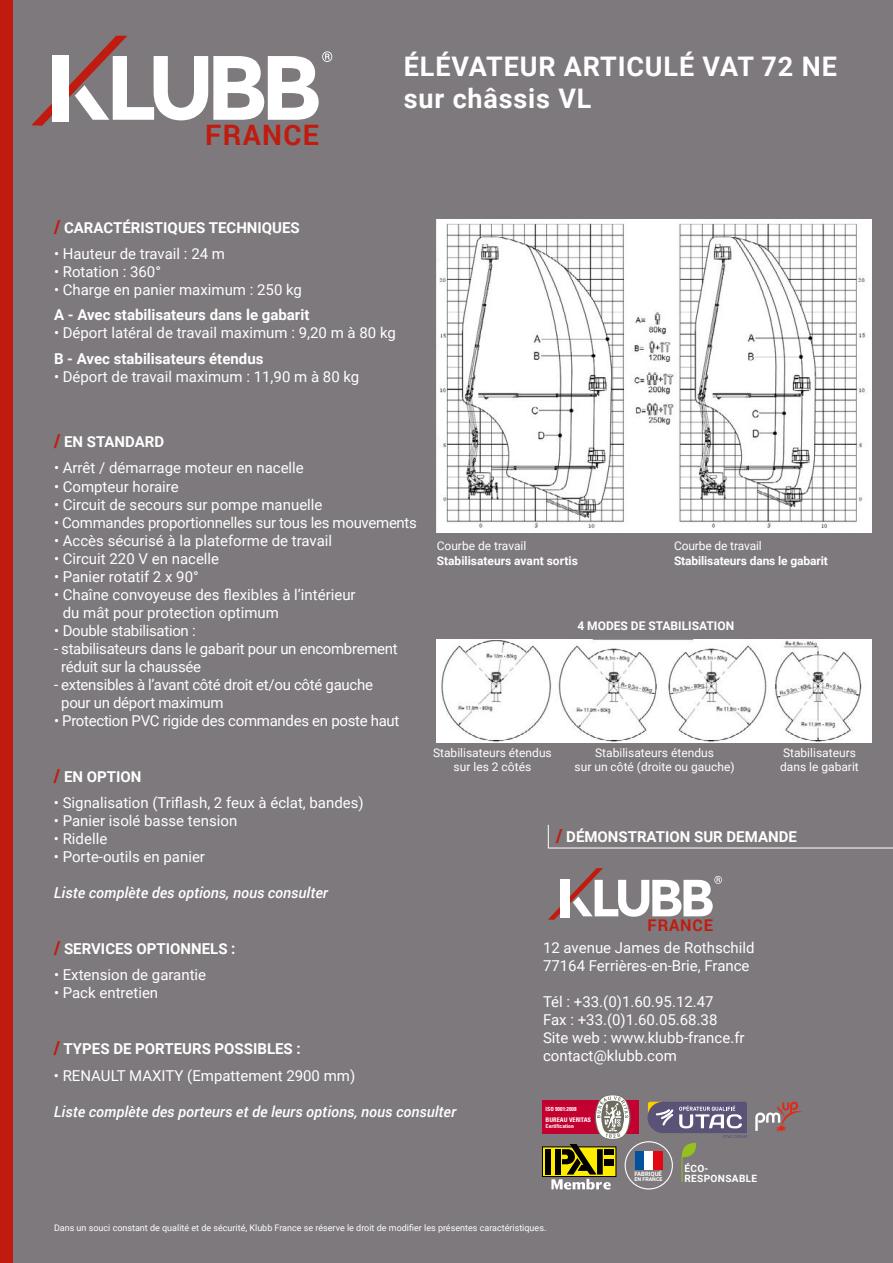
<style>
.page{position:relative;width:893px;height:1263px;background:#7d797c}
.page>*{position:absolute;margin:0;border:0;box-sizing:border-box;transform-origin:0 0}
.t1{font:700 28.2px "Roboto";letter-spacing:.05em;color:#c11b10}
.t2{font:700 27px/32.4px "Roboto";letter-spacing:.03em;color:#fff}
.t3{font:700 16.2px "Roboto";letter-spacing:.05em;color:#c11b10}
.t4{font:15px/18px "Roboto";color:#fff}
.t5{font:15px/18px "Roboto";letter-spacing:-.02em;color:#fff}
.t6{font:700 15px "Roboto";color:#fff}
.t7{font:italic 500 15px "Roboto";color:#fff}
.t8{font:12px/14.4px "Roboto";color:#fff;text-align:center}
.t9{font:700 12px "Roboto";color:#fff}
.t10{font:700 10.05px/9.8px "Roboto";letter-spacing:.035em;color:#fff}
.t11{font:9px "Roboto";color:#fff}
.t12{font:700 condensed 6.3px "Univers";color:#fff}
.t13{font:700 6px "Roboto";color:#fff}
.t14{font:700 condensed 5.7px "Univers";color:#fff}
.t15{font:700 condensed 5.55px "Univers";color:#fff}
.t16{font:700 5.25px "Roboto";color:#fff}
.s1{font-weight:900;font-size:18px;color:#c11b10}
</style>
<div class="page">
<svg style="left:31px;top:36px;width:301px;height:90px"></svg>
<div style="left:0;top:0;width:13px;height:1263px;background:#c11b10"></div>
<svg style="left:547px;top:824px;width:346px;height:25px"></svg>
<div style="left:542px;top:1100px;width:97px;height:34px;background:#c3002f"></div>
<div style="left:635px;top:1151px;width:9px;height:19px;background:#00529c"></div>
<div style="left:644px;top:1151px;width:9px;height:19px;background:#fff"></div>
<svg style="left:647px;top:1102px;width:100px;height:80px"></svg>
<div style="left:542px;top:1146px;width:74px;height:31px;border:1px solid #000"></div>
<svg style="left:545px;top:1095px;width:86px;height:94px"></svg>
<svg style="left:548px;top:868px;width:174px;height:52px"></svg>
<svg style="left:755px;top:1102px;width:47px;height:30px"></svg>
<img style="left:437px;top:219px;width:434px;height:314px">
<img style="left:437px;top:639px;width:434px;height:104px">
<h1 class="t1" style="left:205px;top:116px;width:116px">FRANCE</h1>
<h2 class="t2" style="left:404px;top:49px;width:434px">ÉLÉVATEUR ARTICULÉ VAT 72 NE sur châssis VL</h2>
<p class="t6" style="left:54px;top:217px;width:247px"><span class="s1">/</span> CARACTÉRISTIQUES TECHNIQUES</p>
<p class="t4" style="left:54px;top:244px;width:173px">• Hauteur de travail : 24 m</p>
<p class="t4" style="left:54px;top:262px;width:108px">• Rotation : 360°</p>
<p class="t4" style="left:54px;top:280px;width:249px">• Charge en panier maximum : 250 kg</p>
<p class="t6" style="left:54px;top:304px;width:257px">A - Avec stabilisateurs dans le gabarit</p>
<p class="t4" style="left:54px;top:323px;width:343px">• Déport latéral de travail maximum : 9,20 m à 80 kg</p>
<p class="t6" style="left:54px;top:348px;width:211px">B - Avec stabilisateurs étendus</p>
<p class="t4" style="left:54px;top:367px;width:307px">• Déport de travail maximum : 11,90 m à 80 kg</p>
<p class="t6" style="left:54px;top:431px;width:112px"><span class="s1">/</span> EN STANDARD</p>
<p class="t4" style="left:54px;top:459px;width:251px">• Arrêt / démarrage moteur en nacelle</p>
<p class="t4" style="left:54px;top:477px;width:126px">• Compteur horaire</p>
<p class="t4" style="left:54px;top:495px;width:270px">• Circuit de secours sur pompe manuelle</p>
<p class="t5" style="left:54px;top:513px;width:364px">• Commandes proportionnelles sur tous les mouvements</p>
<p class="t4" style="left:54px;top:531px;width:280px">• Accès sécurisé à la plateforme de travail</p>
<p class="t4" style="left:54px;top:549px;width:167px">• Circuit 220 V en nacelle</p>
<p class="t4" style="left:54px;top:567px;width:146px">• Panier rotatif 2 x 90°</p>
<p class="t4" style="left:63px;top:585px;width:294px;text-indent:-9px">• Chaîne convoyeuse des flexibles à l’intérieur du mât pour protection optimum</p>
<p class="t5" style="left:54px;top:621px;width:143px">• Double stabilisation :</p>
<p class="t5" style="left:61px;top:639px;width:338px;text-indent:-7px">- stabilisateurs dans le gabarit pour un encombrement réduit sur la chaussée</p>
<p class="t5" style="left:61px;top:675px;width:313px;text-indent:-7px">- extensibles à l’avant côté droit et/ou côté gauche pour un déport maximum</p>
<p class="t5" style="left:54px;top:711px;width:347px">• Protection PVC rigide des commandes en poste haut</p>
<p class="t6" style="left:54px;top:766px;width:89px"><span class="s1">/</span> EN OPTION</p>
<p class="t4" style="left:54px;top:793px;width:311px">• Signalisation (Triflash, 2 feux à éclat, bandes)</p>
<p class="t4" style="left:54px;top:811px;width:185px">• Panier isolé basse tension</p>
<p class="t4" style="left:54px;top:829px;width:55px">• Ridelle</p>
<p class="t4" style="left:54px;top:847px;width:153px">• Porte-outils en panier</p>
<p class="t7" style="left:54px;top:882px;width:276px">Liste complète des options, nous consulter</p>
<p class="t6" style="left:54px;top:938px;width:183px"><span class="s1">/</span> SERVICES OPTIONNELS :</p>
<p class="t4" style="left:54px;top:965px;width:154px">• Extension de garantie</p>
<p class="t4" style="left:54px;top:983px;width:106px">• Pack entretien</p>
<p class="t6" style="left:54px;top:1039px;width:248px"><span class="s1">/</span> TYPES DE PORTEURS POSSIBLES :</p>
<p class="t8" style="left:437px;top:538px;width:91px">Courbe de travail</p>
<p class="t9" style="left:437px;top:552px;width:143px">Stabilisateurs avant sortis</p>
<p class="t8" style="left:674px;top:538px;width:89px">Courbe de travail</p>
<p class="t9" style="left:674px;top:552px;width:155px">Stabilisateurs dans le gabarit</p>
<p class="t9" style="left:577px;top:617px;width:158px">4 MODES DE STABILISATION</p>
<p class="t8" style="left:433px;top:745px;width:120px">Stabilisateurs étendus sur les 2 côtés</p>
<p class="t8" style="left:575px;top:745px;width:161px">Stabilisateurs étendus<br>sur un côté (droite ou gauche)</p>
<p class="t8" style="left:780px;top:745px;width:80px;text-align:left">Stabilisateurs dans le gabarit</p>
<p class="t6" style="left:556px;top:826px;width:242px"><span class="s1">/</span> DÉMONSTRATION SUR DEMANDE</p>
<p class="t3" style="left:647px;top:914px;width:67px">FRANCE</p>
<p class="t4" style="left:543px;top:938px;width:213px">12 avenue James de Rothschild<br>77164 Ferrières-en-Brie, France</p>
<p class="t4" style="left:543px;top:992px;width:203px">Tél : +33.(0)1.60.95.12.47<br>Fax : +33.(0)1.60.05.68.38<br>Site web : www.klubb-france.fr contact@klubb.com</p>
<p class="t4" style="left:54px;top:1066px;width:303px">• RENAULT MAXITY (Empattement 2900 mm)</p>
<p class="t7" style="left:54px;top:1101px;width:404px">Liste complète des porteurs et de leurs options, nous consulter</p>
<p class="t14" style="left:546px;top:1105px;width:33px">ISO 9001:2008</p>
<p class="t12" style="left:546px;top:1115px;width:47px">BUREAU VERITAS</p>
<p class="t15" style="left:546px;top:1122px;width:30px">Certification</p>
<p class="t11" style="left:54px;top:1221px;width:494px">Dans un souci constant de qualité et de sécurité, Klubb France se réserve le droit de modifier les présentes caractéristiques.</p>
<p class="t13" style="left:634px;top:1169px;width:29px">FABRIQUÉ</p>
<p class="t16" style="left:634px;top:1175px;width:29px">EN FRANCE</p>
<p class="t10" style="left:684px;top:1163px;width:74px">ÉCO-<br>RESPONSABLE</p>
</div>
